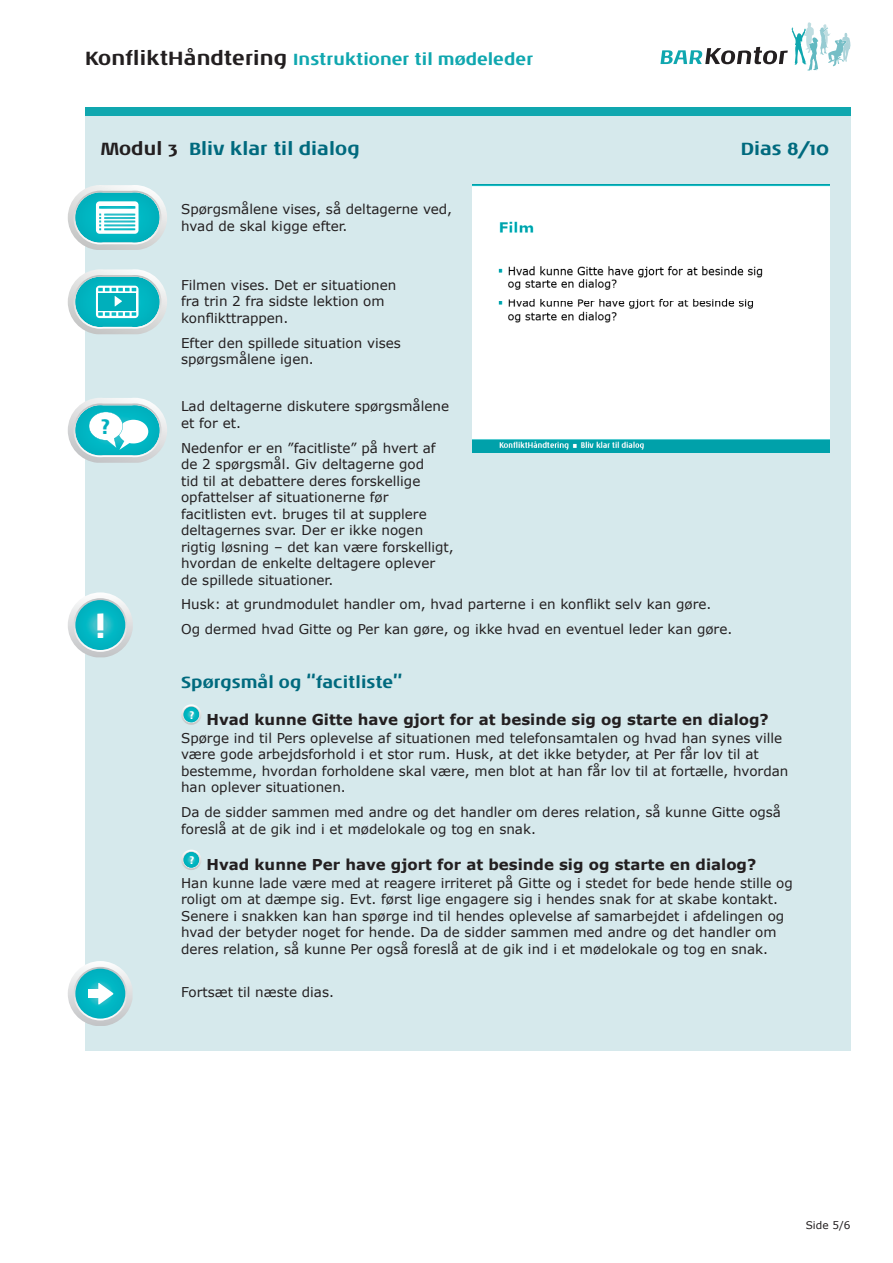
<style>
.page{position:relative;width:893px;height:1263px;background:#fff}
.page>*{position:absolute;margin:0;border:0;box-sizing:border-box;transform-origin:0 0}
.t1{font:700 35.7px "Noa LT Std";color:#fff}
.t2{font:700 21.3px "Noa LT Std";color:#00afbe}
.t3{font:700 18px "Noa LT Std";color:#006a7e}
.t4{font:700 16.5px "Noa LT Std";color:#10a7af}
.t5{font:700 16.5px "Noa LT Std";color:#006a7e}
.Spørgsmål{font:700 15px "Verdana";color:#231f20}
.Svar{font:13.5px/16.5px "Verdana";color:#231f20}
.Svar-2{font:10.5px "Verdana";color:#231f20}
.s1{font-size:19.5px;color:#231f20}
.s2{color:#231f20}
</style>
<div class="page">
<svg style="left:660px;top:22px;width:190px;height:49px"></svg>
<div style="left:85px;top:111px;width:765px;height:939px;background:#d6e9ec"></div>
<img style="left:473px;top:185px;width:356px;height:267px">
<div style="left:85px;top:107px;width:765px;height:9px;background:#10a7af"></div>
<svg style="left:68px;top:185px;width:99px;height:65px"></svg>
<svg style="left:68px;top:269px;width:99px;height:65px"></svg>
<svg style="left:68px;top:398px;width:99px;height:65px"></svg>
<svg style="left:68px;top:592px;width:65px;height:65px"></svg>
<svg style="left:74px;top:598px;width:53px;height:54px"></svg>
<svg style="left:75px;top:600px;width:50px;height:50px"></svg>
<div style="left:76px;top:601px;width:48px;height:48px;background:#00b1be;border-radius:50%"></div>
<div style="left:81px;top:605px;width:39px;height:40px;background:#00b4c2;border-radius:50%"></div>
<div style="left:84px;top:609px;width:33px;height:32px;background:#00b8c4;border-radius:50%"></div>
<div style="left:87px;top:611px;width:27px;height:28px;background:#08bac6;border-radius:50%"></div>
<div style="left:88px;top:612px;width:25px;height:26px;background:#0fbbc7;border-radius:50%"></div>
<div style="left:88px;top:613px;width:24px;height:24px;background:#14bcc7;border-radius:50%"></div>
<div style="left:89px;top:614px;width:22px;height:22px;background:#21bdc7;border-radius:50%"></div>
<div style="left:90px;top:615px;width:21px;height:20px;background:#28bec9;border-radius:50%"></div>
<div style="left:91px;top:616px;width:19px;height:18px;background:#2ebfc9;border-radius:50%"></div>
<div style="left:92px;top:617px;width:17px;height:16px;background:#33c0c9;border-radius:50%"></div>
<div style="left:93px;top:617px;width:15px;height:16px;background:#3ec1cb;border-radius:50%"></div>
<div style="left:94px;top:618px;width:13px;height:14px;background:#45c2cb;border-radius:50%"></div>
<svg style="left:181px;top:704px;width:20px;height:21px"></svg>
<svg style="left:183px;top:706px;width:17px;height:17px"></svg>
<svg style="left:183px;top:707px;width:16px;height:15px"></svg>
<div style="left:184px;top:707px;width:15px;height:15px;background:#00b0bc;border-radius:50%"></div>
<div style="left:184px;top:708px;width:14px;height:14px;background:#00b1bc;border-radius:50%"></div>
<div style="left:186px;top:709px;width:11px;height:11px;background:#00b6c0;border-radius:50%"></div>
<div style="left:187px;top:710px;width:9px;height:9px;background:#03bac2;border-radius:50%"></div>
<div style="left:187px;top:711px;width:8px;height:8px;background:#0fbbc4;border-radius:50%"></div>
<div style="left:188px;top:711px;width:7px;height:7px;background:#1cbdc4;border-radius:50%"></div>
<div style="left:188px;top:711px;width:6px;height:7px;background:#28bec6;border-radius:50%"></div>
<svg style="left:188px;top:712px;width:6px;height:5px"></svg>
<svg style="left:181px;top:850px;width:20px;height:20px"></svg>
<svg style="left:183px;top:851px;width:17px;height:17px"></svg>
<svg style="left:183px;top:852px;width:16px;height:16px"></svg>
<svg style="left:184px;top:852px;width:15px;height:15px"></svg>
<div style="left:184px;top:853px;width:14px;height:14px;background:#00b1bc;border-radius:50%"></div>
<div style="left:185px;top:853px;width:13px;height:14px;background:#00b2bc;border-radius:50%"></div>
<div style="left:185px;top:853px;width:13px;height:13px;background:#00b3be;border-radius:50%"></div>
<div style="left:186px;top:855px;width:10px;height:10px;background:#00b8c2;border-radius:50%"></div>
<div style="left:187px;top:855px;width:9px;height:9px;background:#03bac2;border-radius:50%"></div>
<div style="left:187px;top:856px;width:8px;height:8px;background:#0fbbc4;border-radius:50%"></div>
<div style="left:188px;top:856px;width:7px;height:8px;background:#14bcc4;border-radius:50%"></div>
<div style="left:188px;top:856px;width:7px;height:7px;background:#1cbdc4;border-radius:50%"></div>
<svg style="left:188px;top:857px;width:6px;height:6px"></svg>
<svg style="left:68px;top:961px;width:64px;height:65px"></svg>
<div style="left:89px;top:989px;width:15px;height:9px;background:#fff"></div>
<p class="t4" style="left:85px;top:49px;width:450px"><span class="s1">KonfliktHåndtering</span> Instruktioner til mødeleder</p>
<p class="t3" style="left:100px;top:138px;width:261px"><span class="s2">Modul 3</span> Bliv klar til dialog</p>
<p class="t3" style="left:741px;top:138px;width:90px">Dias 8/10</p>
<h2 class="t2" style="left:100px;top:413px;width:12px">?</h2>
<p class="Svar" style="left:181px;top:201px;width:273px">Spørgsmålene vises, så deltagerne ved, hvad de skal kigge efter.</p>
<p class="Svar" style="left:181px;top:276px;width:217px">Filmen vises. Det er situationen fra trin 2 fra sidste lektion om konflikttrappen.</p>
<p class="Svar" style="left:181px;top:334px;width:221px">Efter den spillede situation vises spørgsmålene igen.</p>
<p class="Svar" style="left:181px;top:398px;width:269px">Lad deltagerne diskutere spørgsmålene et for et.</p>
<p class="Svar" style="left:181px;top:439px;width:274px">Nedenfor er en ”facitliste” på hvert af de 2 spørgsmål. Giv deltagerne god<br>tid til at debattere deres forskellige opfattelser af situationerne før facitlisten evt. bruges til at supplere deltagernes svar. Der er ikke nogen rigtig løsning – det kan være forskelligt, hvordan de enkelte deltagere oplever de spillede situationer.</p>
<p class="Svar" style="left:181px;top:596px;width:532px">Husk: at grundmodulet handler om, hvad parterne i en konflikt selv kan gøre.</p>
<h1 class="t1" style="left:94px;top:603px;width:14px">!</h1>
<p class="Svar" style="left:181px;top:621px;width:553px">Og dermed hvad Gitte og Per kan gøre, og ikke hvad en eventuel leder kan gøre.</p>
<p class="t5" style="left:181px;top:672px;width:223px">Spørgsmål og “facitliste”</p>
<p class="Spørgsmål" style="left:189px;top:710px;width:581px"><sup>?</sup> Hvad kunne Gitte have gjort for at besinde sig og starte en dialog?</p>
<p class="Svar" style="left:181px;top:729px;width:609px">Spørge ind til Pers oplevelse af situationen med telefonsamtalen og hvad han synes ville være gode arbejdsforhold i et stor rum. Husk, at det ikke betyder, at Per får lov til at bestemme, hvordan forholdene skal være, men blot at han får lov til at fortælle, hvordan han oplever situationen.</p>
<p class="Svar" style="left:181px;top:804px;width:601px">Da de sidder sammen med andre og det handler om deres relation, så kunne Gitte også foreslå at de gik ind i et mødelokale og tog en snak.</p>
<p class="Spørgsmål" style="left:189px;top:855px;width:569px"><sup>?</sup> Hvad kunne Per have gjort for at besinde sig og starte en dialog?</p>
<p class="Svar" style="left:181px;top:874px;width:613px">Han kunne lade være med at reagere irriteret på Gitte og i stedet for bede hende stille og roligt om at dæmpe sig. Evt. først lige engagere sig i hendes snak for at skabe kontakt.<br>Senere i snakken kan han spørge ind til hendes oplevelse af samarbejdet i afdelingen og hvad der betyder noget for hende. Da de sidder sammen med andre og det handler om deres relation, så kunne Per også foreslå at de gik ind i et mødelokale og tog en snak.</p>
<p class="Svar" style="left:181px;top:984px;width:154px">Fortsæt til næste dias.</p>
<p class="Svar-2" style="left:806px;top:1217px;width:46px">Side 5/6</p>
</div>
